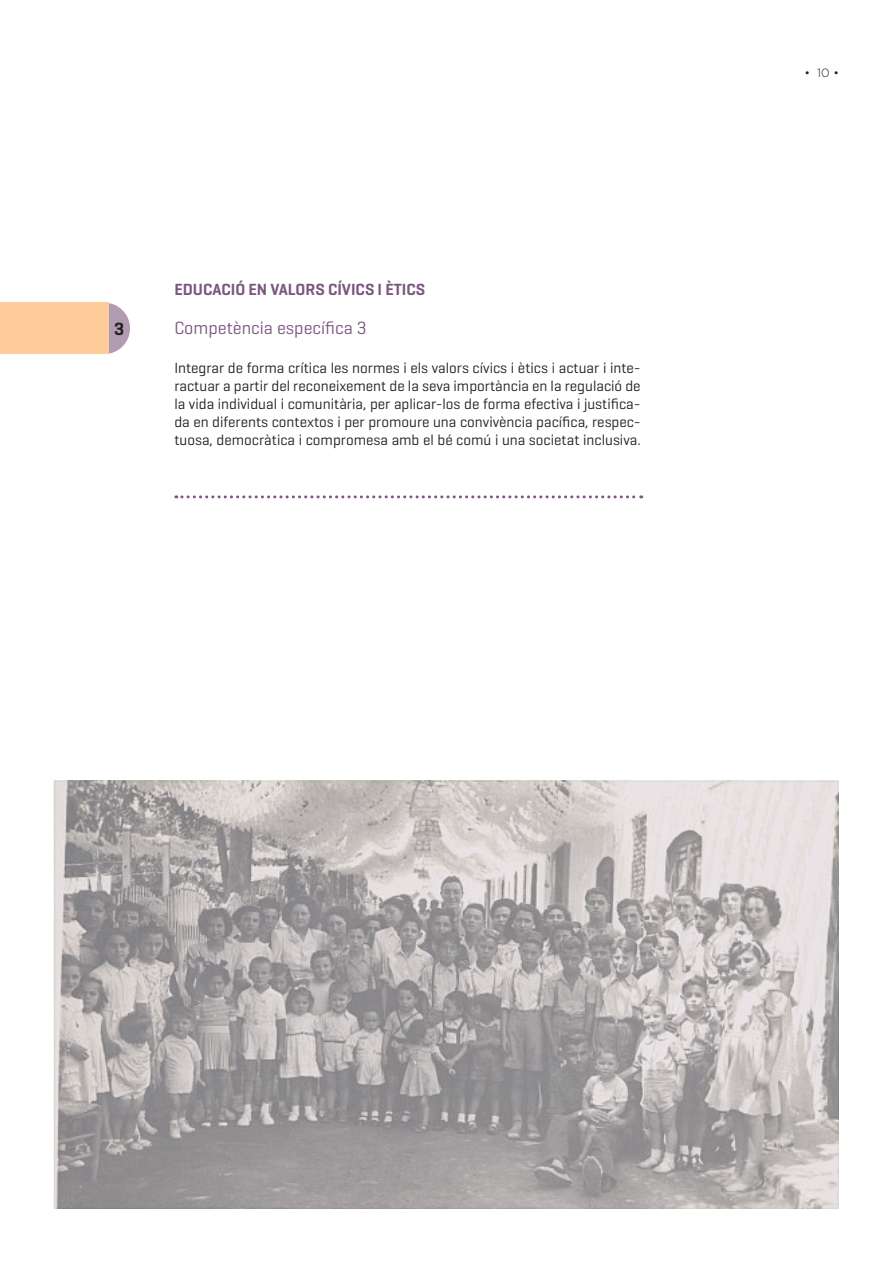
<style>
.page{position:relative;width:893px;height:1263px;background:#fff}
.page>*{position:absolute;margin:0;border:0;box-sizing:border-box;transform-origin:0 0}
.t1{font:18px "Geogrotesque";color:#7b5780}
.t2{font:600 18px "Geogrotesque";color:#231f20}
.t3{font:600 16.5px "Geogrotesque";color:#7b5780}
.t4{font:15px/18px "Geogrotesque";color:#231f20;text-align:justify}
.t5{font:300 12px "Gotham";color:#231f20}
</style>
<div class="page">
<img style="left:54px;top:780px;width:785px;height:429px">
<div style="left:79px;top:303px;width:51px;height:51px;background:#b19cb2;border-radius:50%"></div>
<div style="left:0;top:303px;width:109px;height:51px;background:#fdcc98"></div>
<svg style="left:176px;top:495px;width:466px;height:3px"></svg>
<p class="t2" style="left:114px;top:318px;width:12px">3</p>
<p class="t3" style="left:174px;top:279px;width:252px">EDUCACIÓ EN VALORS CÍVICS I ÈTICS</p>
<p class="t1" style="left:174px;top:316px;width:194px">Competència específica 3</p>
<p class="t4" style="left:174px;top:359px;width:468px">Integrar de forma crítica les normes i els valors cívics i ètics i actuar i inte&shy;ractuar a partir del reconeixement de la seva importància en la regulació de la vida individual i comunitària, per aplicar-los de forma efectiva i justifica&shy;da en diferents contextos i per promoure una convivència pacífica, respec&shy;tuosa, democràtica i compromesa amb el bé comú i una societat inclusiva.</p>
<p class="t5" style="left:804px;top:66px;width:36px">• 10 •</p>
</div>
